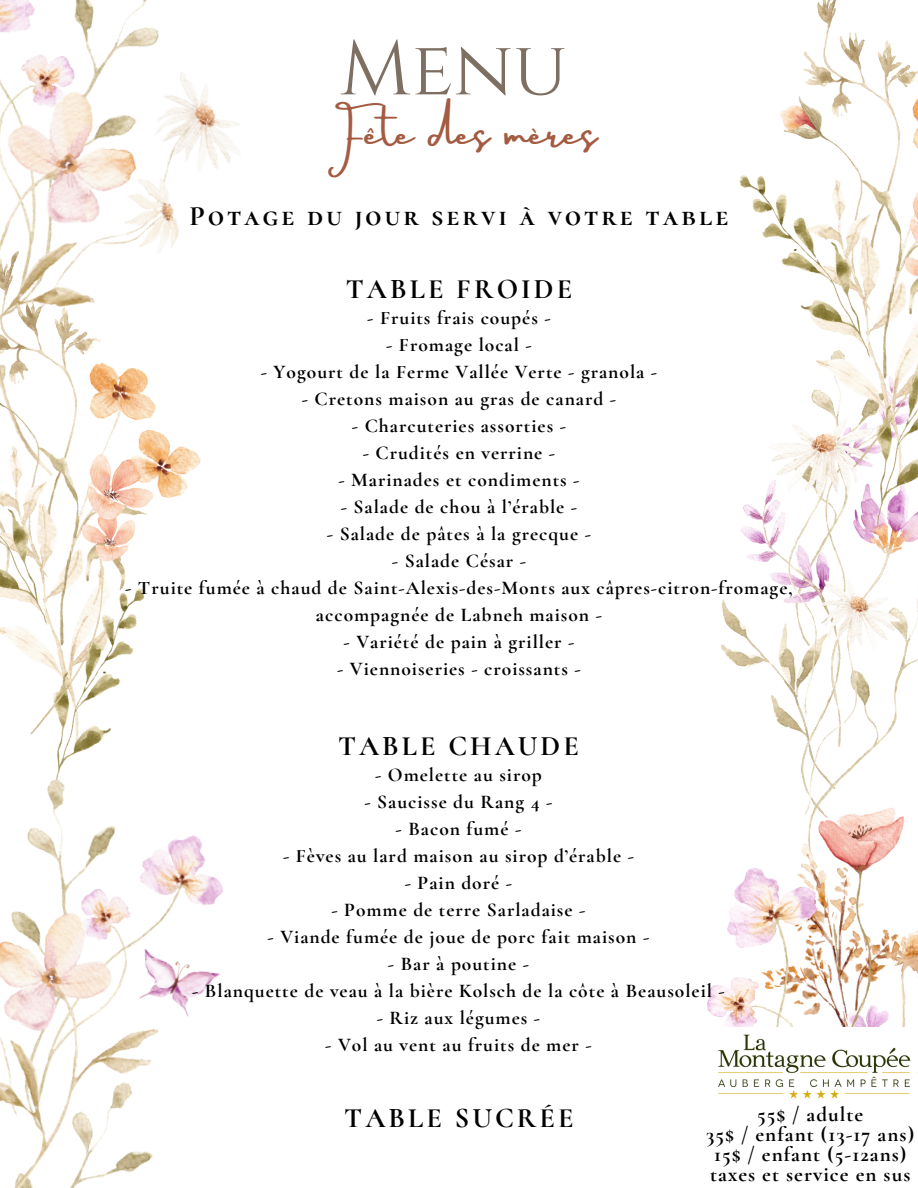
<style>
.page{position:relative;width:918px;height:1188px;background:#fff}
.page>*{position:absolute;margin:0;border:0;box-sizing:border-box;transform-origin:0 0}
.t1{font:76.95px "Cinzel";color:#7d6f62}
.t2{font:39.15px "Amsterdam Three";color:#a35b41}
.t3{font:700 28.05px "Cormorant SC";letter-spacing:.11em;color:#000}
.t4{font:700 21px "Cormorant Garamond";letter-spacing:.05em;color:#000}
.t5{font:700 19.5px "Cormorant Garamond";letter-spacing:.05em;color:#000}
</style>
<div class="page">
<img style="left:720px;top:535px;width:198px;height:269px">
<img style="left:707px;top:804px;width:211px;height:270px">
<img style="left:739px;top:0;width:179px;height:535px">
<img style="left:0;top:0;width:240px;height:252px">
<img style="left:0;top:252px;width:201px;height:512px">
<img style="left:0;top:764px;width:223px;height:424px">
<div style="left:700px;top:1027px;width:217px;height:161px;background:#fff"></div>
<img style="left:718px;top:1034px;width:193px;height:65px">
<p class="t1" style="left:340px;top:20px;width:229px">Menu</p>
<h3 class="t2" style="left:328px;top:110px;width:270px">Fête des mères</h3>
<p class="t3" style="left:190px;top:200px;width:540px">Potage du jour servi à votre table</p>
<p class="t3" style="left:346px;top:272px;width:228px">TABLE FROIDE</p>
<h3 class="t5" style="left:367px;top:306px;width:185px">- Fruits frais coupés -</h3>
<p class="t5" style="left:386px;top:333px;width:147px">- Fromage local -</p>
<p class="t5" style="left:261px;top:360px;width:398px">- Yogourt de la Ferme Vallée Verte - granola -</p>
<p class="t5" style="left:302px;top:387px;width:316px">- Cretons maison au gras de canard -</p>
<p class="t5" style="left:352px;top:414px;width:216px">- Charcuteries assorties -</p>
<p class="t5" style="left:363px;top:441px;width:194px">- Crudités en verrine -</p>
<p class="t5" style="left:338px;top:468px;width:243px">- Marinades et condiments -</p>
<p class="t5" style="left:341px;top:495px;width:238px">- Salade de chou à l’érable -</p>
<p class="t5" style="left:327px;top:522px;width:266px">- Salade de pâtes à la grecque -</p>
<p class="t5" style="left:392px;top:549px;width:136px">- Salade César -</p>
<p class="t5" style="left:125px;top:576px;width:669px">- Truite fumée à chaud de Saint-Alexis-des-Monts aux câpres-citron-fromage,</p>
<p class="t5" style="left:316px;top:603px;width:287px">accompagnée de Labneh maison -</p>
<p class="t5" style="left:344px;top:630px;width:232px">- Variété de pain à griller -</p>
<p class="t5" style="left:337px;top:657px;width:245px">- Viennoiseries - croissants -</p>
<p class="t3" style="left:338px;top:729px;width:242px">TABLE CHAUDE</p>
<p class="t5" style="left:375px;top:763px;width:168px">- Omelette au sirop</p>
<p class="t5" style="left:364px;top:790px;width:189px">- Saucisse du Rang 4 -</p>
<p class="t5" style="left:396px;top:817px;width:127px">- Bacon fumé -</p>
<p class="t5" style="left:283px;top:844px;width:352px">- Fèves au lard maison au sirop d’érable -</p>
<p class="t5" style="left:405px;top:871px;width:109px">- Pain doré -</p>
<p class="t5" style="left:331px;top:898px;width:255px">- Pomme de terre Sarladaise -</p>
<p class="t5" style="left:268px;top:925px;width:383px">- Viande fumée de joue de porc fait maison -</p>
<p class="t5" style="left:388px;top:952px;width:143px">- Bar à poutine -</p>
<p class="t5" style="left:192px;top:979px;width:534px">- Blanquette de veau à la bière Kolsch de la côte à Beausoleil -</p>
<p class="t5" style="left:377px;top:1006px;width:165px">- Riz aux légumes -</p>
<p class="t5" style="left:325px;top:1033px;width:268px">- Vol au vent au fruits de mer -</p>
<p class="t3" style="left:344px;top:1101px;width:231px">TABLE SUCRÉE</p>
<p class="t4" style="left:757px;top:1101px;width:108px">55$ / adulte</p>
<p class="t4" style="left:706px;top:1122px;width:209px">35$ / enfant (13-17 ans)</p>
<p class="t4" style="left:714px;top:1142px;width:194px">15$ / enfant (5-12ans)</p>
<h3 class="t4" style="left:710px;top:1162px;width:202px">taxes et service en sus</h3>
</div>
